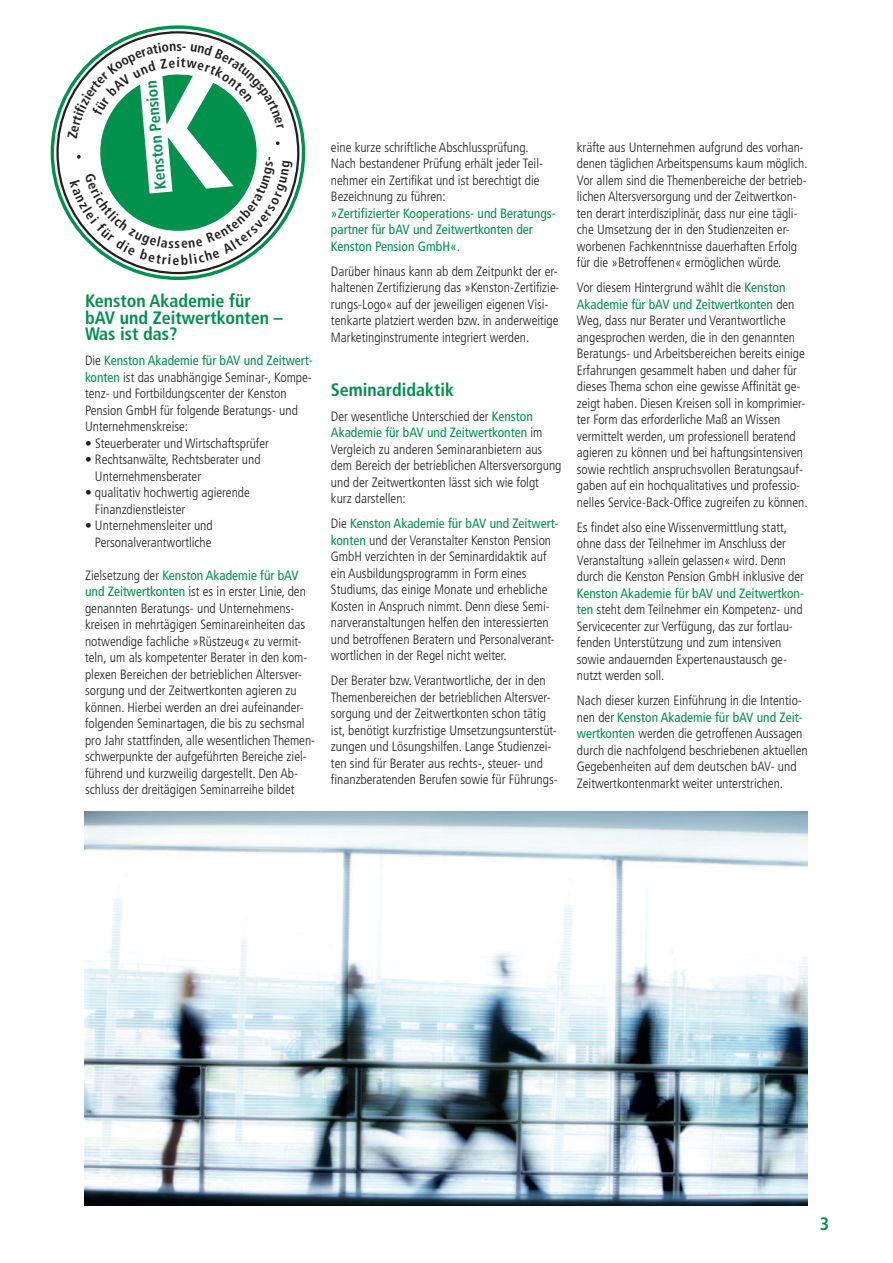
<style>
.page{position:relative;width:893px;height:1263px;background:#fff}
.page>*{position:absolute;margin:0;border:0;box-sizing:border-box;transform-origin:0 0}
.t1{font:700 condensed 18px/16.5px "Frutiger";color:#00914d}
.t2{font:700 condensed 15.9px "Frutiger";color:#00914d}
.t3{font:700 condensed 13.65px "Frutiger";color:#231f20}
.t4{font:300 condensed 13.5px/16.5px "Frutiger";color:#231f20}
.t5{font:condensed 13.5px/16.5px "Frutiger";color:#00914d}
.s1{font-weight:400;color:#00914d}
</style>
<div class="page">
<svg style="left:51px;top:25px;width:254px;height:255px"></svg>
<img style="left:84px;top:811px;width:723px;height:395px">
<svg style="left:68px;top:42px;width:225px;height:223px"></svg>
<p class="t2" style="left:154px;top:190px;width:111px;rotate:-95deg">Kenston Pens oi n</p>
<p class="t3" style="left:176px;top:57px;width:5px">i</p>
<p class="t3" style="left:175px;top:238px;width:7px">s</p>
<h1 class="t1" style="left:85px;top:294px;width:199px">Kenston Akademie für bAV und Zeitwertkonten –<br>Was ist das?</h1>
<p class="t4" style="left:85px;top:353px;width:229px">Die <span class="s1">Kenston Akademie für bAV und Zeitwert&shy;konten</span> ist das unabhängige Seminar-, Kompe&shy;tenz- und Fortbildungscenter der Kenston Pension GmbH für folgende Beratungs- und Unternehmenskreise:</p>
<p class="t4" style="left:85px;top:436px;width:185px">• Steuerberater und Wirtschaftsprüfer</p>
<p class="t4" style="left:95px;top:452px;width:167px;text-indent:-10px">• Rechtsanwälte, Rechtsberater und<br>Unternehmensberater</p>
<p class="t4" style="left:95px;top:485px;width:156px;text-indent:-10px">• qualitativ hochwertig agierende<br>Finanzdienstleister</p>
<p class="t4" style="left:85px;top:518px;width:129px;text-align:right">• Unternehmensleiter und<br>Personalverantwortliche</p>
<p class="t4" style="left:85px;top:568px;width:232px">Zielsetzung der <span class="s1">Kenston Akademie für bAV und Zeitwertkonten</span> ist es in erster Linie, den genannten Beratungs- und Unternehmens&shy;kreisen in mehrtägigen Seminareinheiten das notwendige fachliche »Rüstzeug« zu vermit&shy;teln, um als kompetenter Berater in den kom&shy;plexen Bereichen der betrieblichen Altersver&shy;sorgung und der Zeitwertkonten agieren zu können. Hierbei werden an drei aufeinander&shy;folgenden Seminartagen, die bis zu sechsmal pro Jahr stattfinden, alle wesentlichen Themen&shy;schwerpunkte der aufgeführten Bereiche ziel&shy;führend und kurzweilig dargestellt. Den Ab&shy;schluss der dreitägigen Seminarreihe bildet</p>
<p class="t4" style="left:331px;top:140px;width:214px">eine kurze schriftliche Abschlussprüfung.<br>Nach bestandener Prüfung erhält jeder Teil&shy;nehmer ein Zertifikat und ist berechtigt die Bezeichnung zu führen:</p>
<p class="t5" style="left:331px;top:206px;width:226px">»Zertifizierter Kooperations- und Beratungs&shy;partner für bAV und Zeitwertkonten der<br>Kenston Pension GmbH«.</p>
<p class="t4" style="left:331px;top:264px;width:230px">Darüber hinaus kann ab dem Zeitpunkt der er&shy;haltenen Zertifizierung das »Kenston-Zertifizie&shy;rungs-Logo« auf der jeweiligen eigenen Visi&shy;tenkarte platziert werden bzw. in anderweitige Marketinginstrumente integriert werden.</p>
<h1 class="t1" style="left:331px;top:383px;width:125px">Seminardidaktik</h1>
<p class="t4" style="left:331px;top:409px;width:232px">Der wesentliche Unterschied der <span class="s1">Kenston Akademie für bAV und Zeitwertkonten</span> im Vergleich zu anderen Seminaranbietern aus dem Bereich der betrieblichen Altersversorgung und der Zeitwertkonten lässt sich wie folgt kurz darstellen:</p>
<p class="t4" style="left:331px;top:516px;width:229px">Die <span class="s1">Kenston Akademie für bAV und Zeitwert&shy;konten</span> und der Veranstalter Kenston Pension GmbH verzichten in der Seminardidaktik auf ein Ausbildungsprogramm in Form eines Studiums, das einige Monate und erhebliche Kosten in Anspruch nimmt. Denn diese Semi&shy;narveranstaltungen helfen den interessierten und betroffenen Beratern und Personalverant&shy;wortlichen in der Regel nicht weiter.</p>
<p class="t4" style="left:331px;top:673px;width:228px">Der Berater bzw. Verantwortliche, der in den Themenbereichen der betrieblichen Altersver&shy;sorgung und der Zeitwertkonten schon tätig ist, benötigt kurzfristige Umsetzungsunterstüt&shy;zungen und Lösungshilfen. Lange Studienzei&shy;ten sind für Berater aus rechts-, steuer- und finanzberatenden Berufen sowie für Führungs-</p>
<p class="t4" style="left:577px;top:140px;width:232px">kräfte aus Unternehmen aufgrund des vorhan&shy;denen täglichen Arbeitspensums kaum möglich.<br>Vor allem sind die Themenbereiche der betrieb&shy;lichen Altersversorgung und der Zeitwertkon&shy;ten derart interdisziplinär, dass nur eine tägli&shy;che Umsetzung der in den Studienzeiten er&shy;worbenen Fachkenntnisse dauerhaften Erfolg für die »Betroffenen« ermöglichen würde.</p>
<p class="t4" style="left:577px;top:280px;width:232px">Vor diesem Hintergrund wählt die <span class="s1">Kenston Akademie für bAV und Zeitwertkonten</span> den Weg, dass nur Berater und Verantwortliche angesprochen werden, die in den genannten Beratungs- und Arbeitsbereichen bereits einige Erfahrungen gesammelt haben und daher für dieses Thema schon eine gewisse Affinität ge&shy;zeigt haben. Diesen Kreisen soll in komprimier&shy;ter Form das erforderliche Maß an Wissen vermittelt werden, um professionell beratend agieren zu können und bei haftungsintensiven sowie rechtlich anspruchsvollen Beratungsauf&shy;gaben auf ein hochqualitatives und professio&shy;nelles Service-Back-Office zugreifen zu können.</p>
<p class="t4" style="left:577px;top:520px;width:229px">Es findet also eine Wissenvermittlung statt, ohne dass der Teilnehmer im Anschluss der Veranstaltung »allein gelassen« wird. Denn durch die Kenston Pension GmbH inklusive der</p>
<p class="t4" style="left:577px;top:586px;width:229px"><span class="s1">Kenston Akademie für bAV und Zeitwertkon&shy;ten</span> steht dem Teilnehmer ein Kompetenz- und Servicecenter zur Verfügung, das zur fortlau&shy;fenden Unterstützung und zum intensiven sowie andauernden Expertenaustausch ge&shy;nutzt werden soll.</p>
<p class="t4" style="left:577px;top:693px;width:232px">Nach dieser kurzen Einführung in die Intentio&shy;nen der <span class="s1">Kenston Akademie für bAV und Zeit&shy;wertkonten</span> werden die getroffenen Aussagen durch die nachfolgend beschriebenen aktuellen Gegebenheiten auf dem deutschen bAV- und Zeitwertkontenmarkt weiter unterstrichen.</p>
<h1 class="t1" style="left:820px;top:1217px;width:11px">3</h1>
</div>
